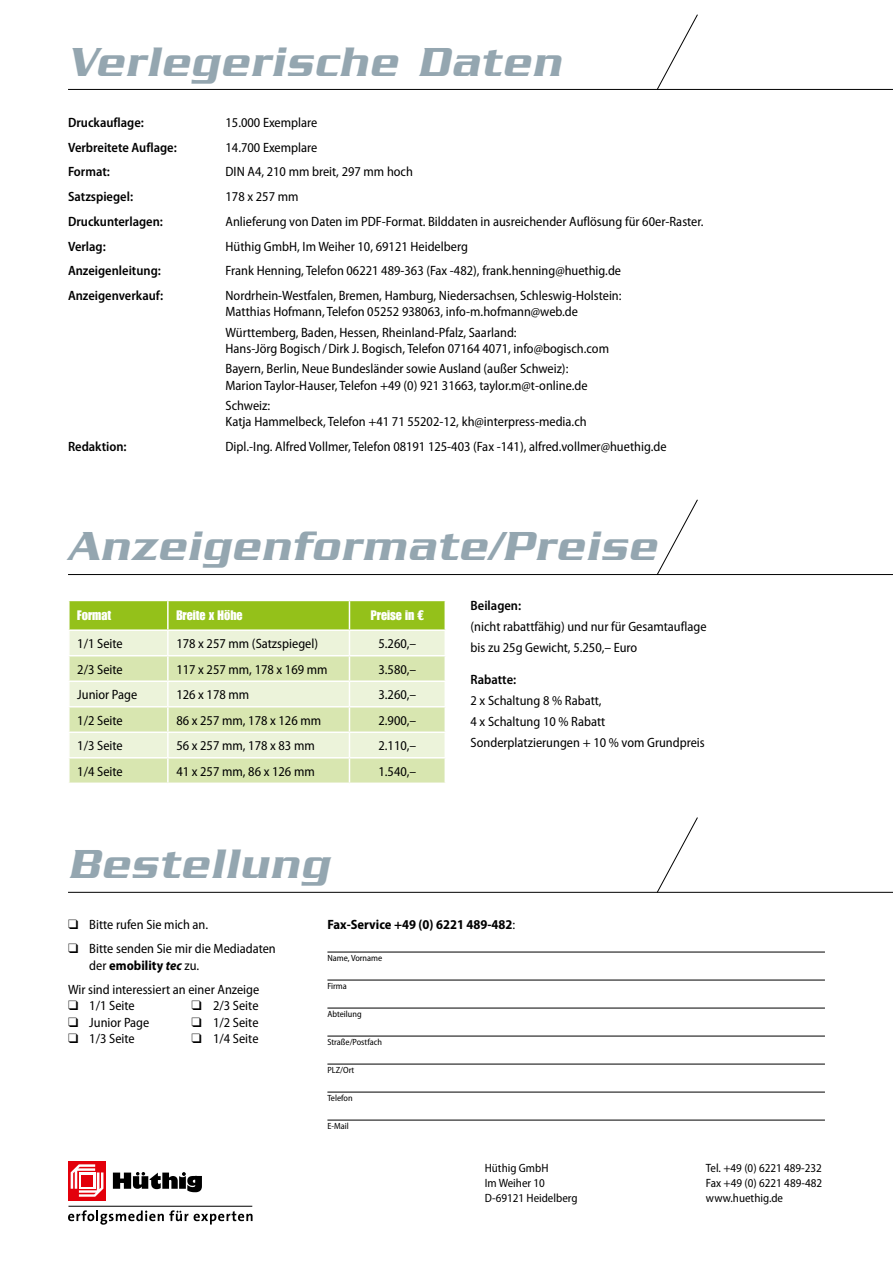
<style>
.page{position:relative;width:893px;height:1263px;background:#fff}
.page>*{position:absolute;margin:0;border:0;box-sizing:border-box;transform-origin:0 0}
.t1{font:italic 500 42px "Serpentine Serif EF";letter-spacing:.045em;color:#94a6b0}
.t2{font:semi-condensed 13.5px/16.2px "Myriad Pro";color:#000}
.t3{font:600 semi-condensed 13.5px "Myriad Pro";color:#000}
.t4{font:700 semi-condensed 13.5px "Myriad Pro";color:#000}
.t5{font:13.5px "Impact LT Std";color:#fff}
.t6{font:semi-condensed 12px/15px "Myriad Pro";color:#000}
.t7{font:semi-condensed 9px "Myriad Pro";color:#000}
.s1{font-weight:700}
.s2{font-weight:700;font-style:italic}
.s3{font-weight:400}
</style>
<div class="page">
<div style="left:69px;top:1161px;width:37px;height:39px;background:#e3000b"></div>
<svg style="left:71px;top:1164px;width:32px;height:33px"></svg>
<svg style="left:79px;top:1172px;width:16px;height:17px"></svg>
<div style="left:81px;top:1175px;width:12px;height:11px;background:#e3000b"></div>
<svg style="left:113px;top:1172px;width:89px;height:20px"></svg>
<hr style="left:68px;top:1206px;width:184px;height:1px;background:#000">
<svg style="left:68px;top:1210px;width:120px;height:15px"></svg>
<svg style="left:194px;top:1211px;width:59px;height:13px"></svg>
<hr style="left:68px;top:89px;width:825px;height:1px;background:#000">
<svg style="left:657px;top:14px;width:41px;height:76px"></svg>
<hr style="left:68px;top:574px;width:825px;height:1px;background:#000">
<svg style="left:657px;top:499px;width:41px;height:76px"></svg>
<hr style="left:68px;top:892px;width:825px;height:1px;background:#000">
<svg style="left:657px;top:817px;width:41px;height:76px"></svg>
<hr style="left:327px;top:952px;width:498px;height:1px;background:#000">
<hr style="left:327px;top:980px;width:498px;height:1px;background:#000">
<hr style="left:327px;top:1008px;width:498px;height:1px;background:#000">
<hr style="left:327px;top:1036px;width:498px;height:1px;background:#000">
<hr style="left:327px;top:1064px;width:498px;height:1px;background:#000">
<hr style="left:327px;top:1092px;width:498px;height:1px;background:#000">
<hr style="left:327px;top:1120px;width:498px;height:1px;background:#000">
<svg style="left:69px;top:600px;width:377px;height:182px;background:#d8e7ae"></svg>
<hr style="left:349px;top:706px;width:97px;height:1px;background:#fff">
<h1 class="t1" style="left:68px;top:39px;width:494px">Verlegerische Daten</h1>
<p class="t3" style="left:68px;top:115px;width:77px">Druckauflage:</p>
<p class="t2" style="left:226px;top:115px;width:93px">15.000 Exemplare</p>
<p class="t3" style="left:68px;top:140px;width:110px">Verbreitete Auflage:</p>
<p class="t2" style="left:226px;top:139px;width:93px">14.700 Exemplare</p>
<p class="t3" style="left:68px;top:165px;width:43px">Format:</p>
<p class="t2" style="left:226px;top:164px;width:189px">DIN A4, 210 mm breit, 297 mm hoch</p>
<p class="t3" style="left:68px;top:189px;width:67px">Satzspiegel:</p>
<p class="t2" style="left:226px;top:189px;width:74px">178 x 257 mm</p>
<p class="t3" style="left:68px;top:214px;width:96px">Druckunterlagen:</p>
<p class="t2" style="left:226px;top:214px;width:480px">Anlieferung von Daten im PDF-Format. Bilddaten in ausreichender Auflösung für 60er-Raster.</p>
<p class="t3" style="left:68px;top:239px;width:39px">Verlag:</p>
<p class="t2" style="left:226px;top:238px;width:244px">Hüthig GmbH, Im Weiher 10, 69121 Heidelberg</p>
<p class="t3" style="left:68px;top:263px;width:94px">Anzeigenleitung:</p>
<p class="t2" style="left:226px;top:263px;width:397px">Frank Henning, Telefon 06221 489-363 (Fax -482), frank.henning@huethig.de</p>
<p class="t3" style="left:68px;top:288px;width:97px">Anzeigenverkauf:</p>
<p class="t2" style="left:226px;top:288px;width:398px">Nordrhein-Westfalen, Bremen, Hamburg, Niedersachsen, Schleswig-Holstein:<br>Matthias Hofmann, Telefon 05252 938063, info-m.hofmann@web.de</p>
<p class="t2" style="left:226px;top:324px;width:385px">Württemberg, Baden, Hessen, Rheinland-Pfalz, Saarland:<br>Hans-Jörg Bogisch/Dirk J. Bogisch, Telefon 07164 4071, info@bogisch.com</p>
<p class="t2" style="left:226px;top:361px;width:364px">Bayern, Berlin, Neue Bundesländer sowie Ausland (außer Schweiz):<br>Marion Taylor-Hauser, Telefon +49 (0) 921 31663, taylor.m@t-online.de</p>
<p class="t2" style="left:226px;top:398px;width:363px">Schweiz:<br>Katja Hammelbeck, Telefon +41 71 55202-12, kh@interpress-media.ch</p>
<p class="t3" style="left:68px;top:439px;width:60px">Redaktion:</p>
<p class="t2" style="left:226px;top:439px;width:442px">Dipl.-Ing. Alfred Vollmer, Telefon 08191 125-403 (Fax -141), alfred.vollmer@huethig.de</p>
<h1 class="t1" style="left:68px;top:523px;width:589px">Anzeigenformate/Preise</h1>
<p class="t5" style="left:77px;top:608px;width:36px">Format</p>
<p class="t5" style="left:176px;top:607px;width:68px">Breite x Höhe</p>
<p class="t5" style="left:371px;top:607px;width:55px">Preise in €</p>
<p class="t2" style="left:77px;top:636px;width:47px">1/1 Seite</p>
<p class="t2" style="left:176px;top:636px;width:143px">178 x 257 mm (Satzspiegel)</p>
<p class="t2" style="left:378px;top:636px;width:39px">5.260,–</p>
<p class="t2" style="left:77px;top:661px;width:47px">2/3 Seite</p>
<p class="t2" style="left:176px;top:661px;width:153px">117 x 257 mm, 178 x 169 mm</p>
<p class="t2" style="left:378px;top:661px;width:39px">3.580,–</p>
<p class="t2" style="left:77px;top:687px;width:62px">Junior Page</p>
<p class="t2" style="left:176px;top:687px;width:74px">126 x 178 mm</p>
<p class="t2" style="left:378px;top:687px;width:39px">3.260,–</p>
<p class="t2" style="left:77px;top:712px;width:47px">1/2 Seite</p>
<p class="t2" style="left:176px;top:712px;width:146px">86 x 257 mm, 178 x 126 mm</p>
<p class="t2" style="left:378px;top:712px;width:39px">2.900,–</p>
<p class="t2" style="left:77px;top:738px;width:47px">1/3 Seite</p>
<p class="t2" style="left:176px;top:738px;width:140px">56 x 257 mm, 178 x 83 mm</p>
<p class="t2" style="left:378px;top:738px;width:39px">2.110,–</p>
<p class="t2" style="left:77px;top:763px;width:47px">1/4 Seite</p>
<p class="t2" style="left:176px;top:763px;width:140px">41 x 257 mm, 86 x 126 mm</p>
<p class="t2" style="left:378px;top:763px;width:39px">1.540,–</p>
<p class="t3" style="left:471px;top:598px;width:52px">Beilagen:</p>
<p class="t2" style="left:471px;top:616px;width:238px;line-height:21px">(nicht rabattfähig) und nur für Gesamtauflage bis zu 25g Gewicht, 5.250,– Euro</p>
<p class="t3" style="left:471px;top:672px;width:47px">Rabatte:</p>
<p class="t2" style="left:471px;top:690px;width:236px;line-height:21px">2 x Schaltung 8 % Rabatt,<br>4 x Schaltung 10 % Rabatt<br>Sonderplatzierungen + 10 % vom Grundpreis</p>
<h1 class="t1" style="left:68px;top:841px;width:262px">Bestellung</h1>
<p class="t2" style="left:68px;top:916px;width:142px">❑ Bitte rufen Sie mich an.</p>
<p class="t2" style="left:89px;top:941px;width:188px;text-indent:-21px">❑ Bitte senden Sie mir die Mediadaten der <span class="s1">emobility</span> <span class="s2">tec</span> zu.</p>
<p class="t2" style="left:68px;top:982px;width:193px">Wir sind interessiert an einer Anzeige</p>
<p class="t2" style="left:68px;top:998px;width:68px">❑ 1/1 Seite</p>
<p class="t2" style="left:191px;top:998px;width:69px">❑ 2/3 Seite</p>
<p class="t2" style="left:68px;top:1014px;width:83px">❑ Junior Page</p>
<p class="t2" style="left:191px;top:1014px;width:69px">❑ 1/2 Seite</p>
<p class="t2" style="left:68px;top:1030px;width:68px">❑ 1/3 Seite</p>
<p class="t2" style="left:191px;top:1030px;width:69px">❑ 1/4 Seite</p>
<p class="t4" style="left:327px;top:916px;width:189px">Fax-Service +49 (0) 6221 489-482<span class="s3">:</span></p>
<p class="t7" style="left:327px;top:953px;width:56px">Name, Vorname</p>
<p class="t7" style="left:327px;top:981px;width:21px">Firma</p>
<p class="t7" style="left:327px;top:1009px;width:36px">Abteilung</p>
<p class="t7" style="left:327px;top:1037px;width:56px">Straße/Postfach</p>
<p class="t7" style="left:327px;top:1065px;width:28px">PLZ/Ort</p>
<p class="t7" style="left:327px;top:1093px;width:27px">Telefon</p>
<p class="t7" style="left:327px;top:1121px;width:23px">E-Mail</p>
<p class="t6" style="left:485px;top:1160px;width:94px">Hüthig GmbH<br>Im Weiher 10<br>D-69121 Heidelberg</p>
<p class="t6" style="left:706px;top:1160px;width:118px;text-align:justify">Tel. +49 (0) 6221 489-232<br>Fax +49 (0) 6221 489-482 www.huethig.de</p>
</div>
